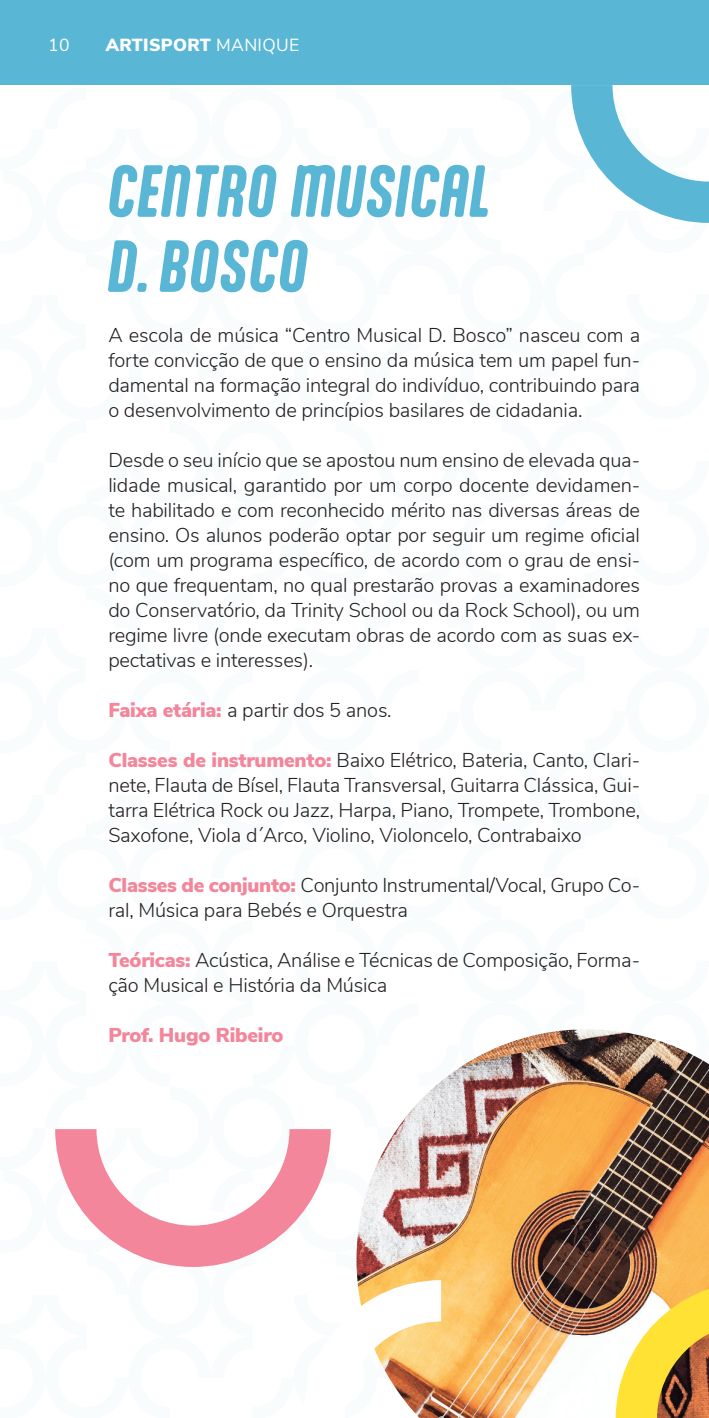
<style>
.page{position:relative;width:709px;height:1418px;background:#fff}
.page>*{position:absolute;margin:0;border:0;box-sizing:border-box;transform-origin:0 0}
.H1_titulo_atividade{font:italic 700 62.5px "Aptly";letter-spacing:.01em;color:#59b6d5}
.T1_texto_corrido_PRETO{font:300 20px/25px "Nunito Sans";letter-spacing:-.01em;color:#231f20;text-align:justify}
.T1_texto_corrido_PRETO-2{font:900 20px "Nunito Sans";letter-spacing:-.01em;color:#f3869a}
.t1{font:900 17.5px "Nunito Sans";letter-spacing:.02em;color:#fff}
.t2{font:17.5px "Nunito Sans";color:#fff}
.s1{font-weight:400}
.s2{font-weight:900;color:#f3869a}
</style>
<div class="page">
<div style="left:0;top:0;width:709px;height:85px;background:#59b6d5"></div>
<img style="left:356px;top:1029px;width:353px;height:388px">
<svg style="left:571px;top:85px;width:138px;height:138px"></svg>
<svg style="left:615px;top:1281px;width:94px;height:136px;background:#d7b156"></svg>
<svg style="left:55px;top:1129px;width:276px;height:137px"></svg>
<svg style="left:356px;top:1280px;width:85px;height:137px"></svg>
<p class="t2" style="left:48px;top:33px;width:23px">10</p>
<p class="t1" style="left:106px;top:32px;width:195px">ARTISPORT <span class="s1">MANIQUE</span></p>
<p class="H1_titulo_atividade" style="left:109px;top:152px;width:385px">CENTRO MUSICAL</p>
<p class="H1_titulo_atividade" style="left:109px;top:227px;width:201px">D. BOSCO</p>
<p class="T1_texto_corrido_PRETO" style="left:108px;top:321px;width:533px">A escola de música “Centro Musical D. Bosco” nasceu com a forte convicção de que o ensino da música tem um papel fun&shy;damental na formação integral do indivíduo, contribuindo para o desenvolvimento de princípios basilares de cidadania.</p>
<p class="T1_texto_corrido_PRETO" style="left:108px;top:446px;width:533px">Desde o seu início que se apostou num ensino de elevada qua&shy;lidade musical, garantido por um corpo docente devidamen&shy;te habilitado e com reconhecido mérito nas diversas áreas de ensino. Os alunos poderão optar por seguir um regime oficial (com um programa específico, de acordo com o grau de ensi&shy;no que frequentam, no qual prestarão provas a examinadores do Conservatório, da Trinity School ou da Rock School), ou um regime livre (onde executam obras de acordo com as suas ex&shy;pectativas e interesses).</p>
<p class="T1_texto_corrido_PRETO" style="left:108px;top:696px;width:285px"><span class="s2">Faixa etária:</span> a partir dos 5 anos.</p>
<p class="T1_texto_corrido_PRETO" style="left:108px;top:746px;width:533px"><span class="s2">Classes de instrumento:</span> Baixo Elétrico, Bateria, Canto, Clari&shy;nete, Flauta de Bísel, Flauta Transversal, Guitarra Clássica, Gui&shy;tarra Elétrica Rock ou Jazz, Harpa, Piano, Trompete, Trombone, Saxofone, Viola d´Arco, Violino, Violoncelo, Contrabaixo</p>
<p class="T1_texto_corrido_PRETO" style="left:108px;top:871px;width:533px"><span class="s2">Classes de conjunto:</span> Conjunto Instrumental/Vocal, Grupo Co&shy;ral, Música para Bebés e Orquestra</p>
<p class="T1_texto_corrido_PRETO" style="left:108px;top:946px;width:533px"><span class="s2">Teóricas:</span> Acústica, Análise e Técnicas de Composição, Forma&shy;ção Musical e História da Música</p>
<p class="T1_texto_corrido_PRETO-2" style="left:108px;top:1020px;width:176px">Prof. Hugo Ribeiro</p>
</div>
